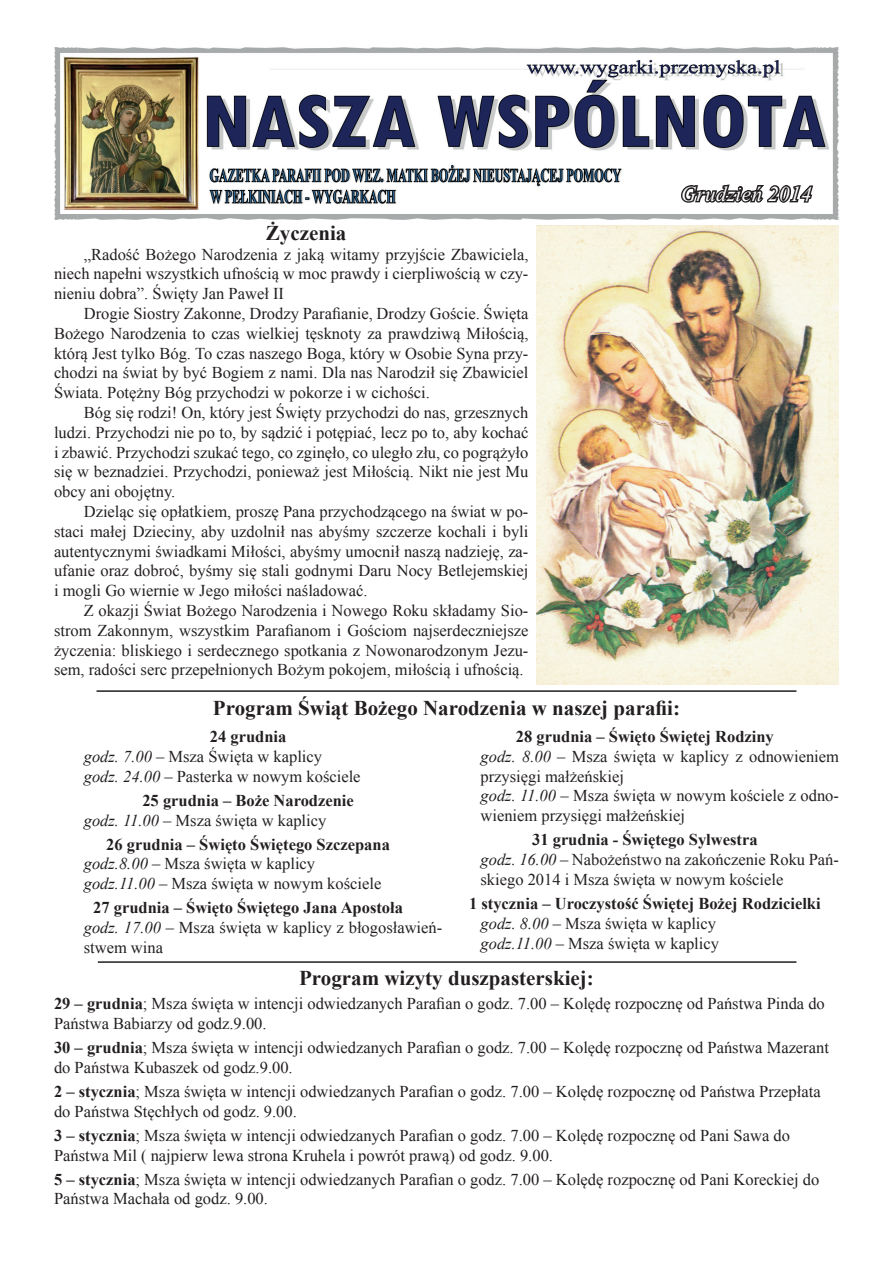
<style>
.page{position:relative;width:893px;height:1263px;background:#fff}
.page>*{position:absolute;margin:0;border:0;box-sizing:border-box;transform-origin:0 0}
.t1{font:700 21px "Times New Roman";color:#231f20}
.t2{font:italic 21px "Times New Roman";letter-spacing:.02em;color:#fff}
.t3{font:16.5px/19.8px "Times New Roman";color:#231f20}
.t4{font:700 16.5px/19.8px "Times New Roman";color:#231f20}
.s1{font-weight:700}
.s2{font-style:italic}
.s3{font-weight:400;font-style:italic}
.s4{font-weight:400}
</style>
<div class="page">
<img style="left:54px;top:48px;width:785px;height:171px">
<div style="left:670px;top:180px;width:153px;height:27px;background:#fff"></div>
<svg style="left:679px;top:174px;width:136px;height:45px"></svg>
<hr style="left:97px;top:690px;width:699px;height:2px;background:#231f20">
<img style="left:537px;top:226px;width:302px;height:458px">
<hr style="left:98px;top:961px;width:698px;height:2px;background:#231f20">
<p class="t1" style="left:266px;top:218px;width:82px">Życzenia</p>
<p class="t3" style="left:54px;top:244px;width:476px;text-align:justify;text-indent:30px">„Radość Bożego Narodzenia z jaką witamy przyjście Zbawiciela, niech napełni wszystkich ufnością w moc prawdy i cierpliwością w czy&shy;nieniu dobra”. Święty Jan Paweł II</p>
<p class="t3" style="left:54px;top:303px;width:476px;text-align:justify;text-indent:30px">Drogie Siostry Zakonne, Drodzy Parafianie, Drodzy Goście. Święta Bożego Narodzenia to czas wielkiej tęsknoty za prawdziwą Miłością, którą Jest tylko Bóg. To czas naszego Boga, który w Osobie Syna przy&shy;chodzi na świat by być Bogiem z nami. Dla nas Narodził się Zbawiciel Świata. Potężny Bóg przychodzi w pokorze i w cichości.</p>
<p class="t3" style="left:54px;top:402px;width:476px;text-align:justify;text-indent:30px">Bóg się rodzi! On, który jest Święty przychodzi do nas, grzesznych ludzi. Przychodzi nie po to, by sądzić i potępiać, lecz po to, aby kochać i zbawić. Przychodzi szukać tego, co zginęło, co uległo złu, co pogrążyło się w beznadziei. Przychodzi, ponieważ jest Miłością. Nikt nie jest Mu obcy ani obojętny.</p>
<p class="t3" style="left:54px;top:501px;width:476px;text-align:justify;text-indent:30px">Dzieląc się opłatkiem, proszę Pana przychodzącego na świat w po&shy;staci małej Dzieciny, aby uzdolnił nas abyśmy szczerze kochali i byli autentycznymi świadkami Miłości, abyśmy umocnił naszą nadzieję, za&shy;ufanie oraz dobroć, byśmy się stali godnymi Daru Nocy Betlejemskiej i mogli Go wiernie w Jego miłości naśladować.</p>
<p class="t3" style="left:54px;top:600px;width:476px;text-align:justify;text-indent:30px">Z okazji Świat Bożego Narodzenia i Nowego Roku składamy Sio&shy;strom Zakonnym, wszystkim Parafianom i Gościom najserdeczniejsze życzenia: bliskiego i serdecznego spotkania z Nowonarodzonym Jezu&shy;sem, radości serc przepełnionych Bożym pokojem, miłością i ufnością.</p>
<p class="t2" style="left:681px;top:179px;width:132px">Grudzień 2014</p>
<p class="t1" style="left:213px;top:694px;width:469px">Program Świąt Bożego Narodzenia w naszej parafii:</p>
<p class="t3" style="left:84px;top:726px;width:278px;text-indent:126px"><span class="s1">24 grudnia<br></span><span class="s2">godz. 7.00</span> – Msza Święta w kaplicy <span class="s2">godz. 24.00</span> – Pasterka w nowym kościele</p>
<p class="t4" style="left:84px;top:790px;width:272px;text-indent:59px">25 grudnia – Boże Narodzenie <span class="s3">godz. 11.00</span> <span class="s4">– Msza święta w kaplicy</span></p>
<p class="t3" style="left:84px;top:834px;width:308px;text-indent:22px"><span class="s1">26 grudnia – Święto Świętego Szczepana </span><span class="s2">godz.8.00</span> – Msza święta w kaplicy <span class="s2">godz.11.00</span> – Msza święta w nowym kościele</p>
<p class="t3" style="left:84px;top:897px;width:360px;text-indent:9px"><span class="s1">27 grudnia – Święto Świętego Jana Apostoła </span><span class="s2">godz. 17.00</span> – Msza święta w kaplicy z błogosławień&shy;stwem wina</p>
<p class="t3" style="left:480px;top:726px;width:360px;text-indent:35px"><span class="s1">28 grudnia – Święto Świętej Rodziny<br></span><span class="s2">godz. 8.00</span> – Msza święta w kaplicy z odnowieniem przysięgi małżeńskiej<br><span class="s2">godz. 11.00</span> – Msza święta w nowym kościele z odno&shy;wieniem przysięgi małżeńskiej</p>
<p class="t3" style="left:480px;top:830px;width:360px;text-indent:52px"><span class="s1">31 grudnia - Świętego Sylwestra<br></span><span class="s2">godz. 16.00</span> – Nabożeństwo na zakończenie Roku Pań&shy;skiego 2014 i Msza święta w nowym kościele</p>
<p class="t4" style="left:480px;top:893px;width:342px;text-indent:-11px">1 stycznia – Uroczystość Świętej Bożej Rodzicielki <span class="s3">godz. 8.00</span> <span class="s4">– Msza święta w kaplicy<br></span><span class="s3">godz.11.00</span> <span class="s4">– Msza święta w kaplicy</span></p>
<p class="t1" style="left:299px;top:963px;width:296px">Program wizyty duszpasterskiej:</p>
<p class="t3" style="left:54px;top:993px;width:772px"><span class="s1">29 – grudnia</span>; Msza święta w intencji odwiedzanych Parafian o godz. 7.00 – Kolędę rozpocznę od Państwa Pinda do<br>Państwa Babiarzy od godz.9.00.</p>
<p class="t3" style="left:54px;top:1037px;width:776px"><span class="s1">30 – grudnia</span>; Msza święta w intencji odwiedzanych Parafian o godz. 7.00 – Kolędę rozpocznę od Państwa Mazerant do Państwa Kubaszek od godz.9.00.</p>
<p class="t3" style="left:54px;top:1081px;width:768px"><span class="s1">2 – stycznia</span>; Msza święta w intencji odwiedzanych Parafian o godz. 7.00 – Kolędę rozpocznę od Państwa Przepłata do Państwa Stęchłych od godz. 9.00.</p>
<p class="t3" style="left:54px;top:1125px;width:737px"><span class="s1">3 – stycznia</span>; Msza święta w intencji odwiedzanych Parafian o godz. 7.00 – Kolędę rozpocznę od Pani Sawa do<br>Państwa Mil ( najpierw lewa strona Kruhela i powrót prawą) od godz. 9.00.</p>
<p class="t3" style="left:54px;top:1169px;width:767px"><span class="s1">5 – stycznia</span>; Msza święta w intencji odwiedzanych Parafian o godz. 7.00 – Kolędę rozpocznę od Pani Koreckiej do<br>Państwa Machała od godz. 9.00.</p>
</div>
